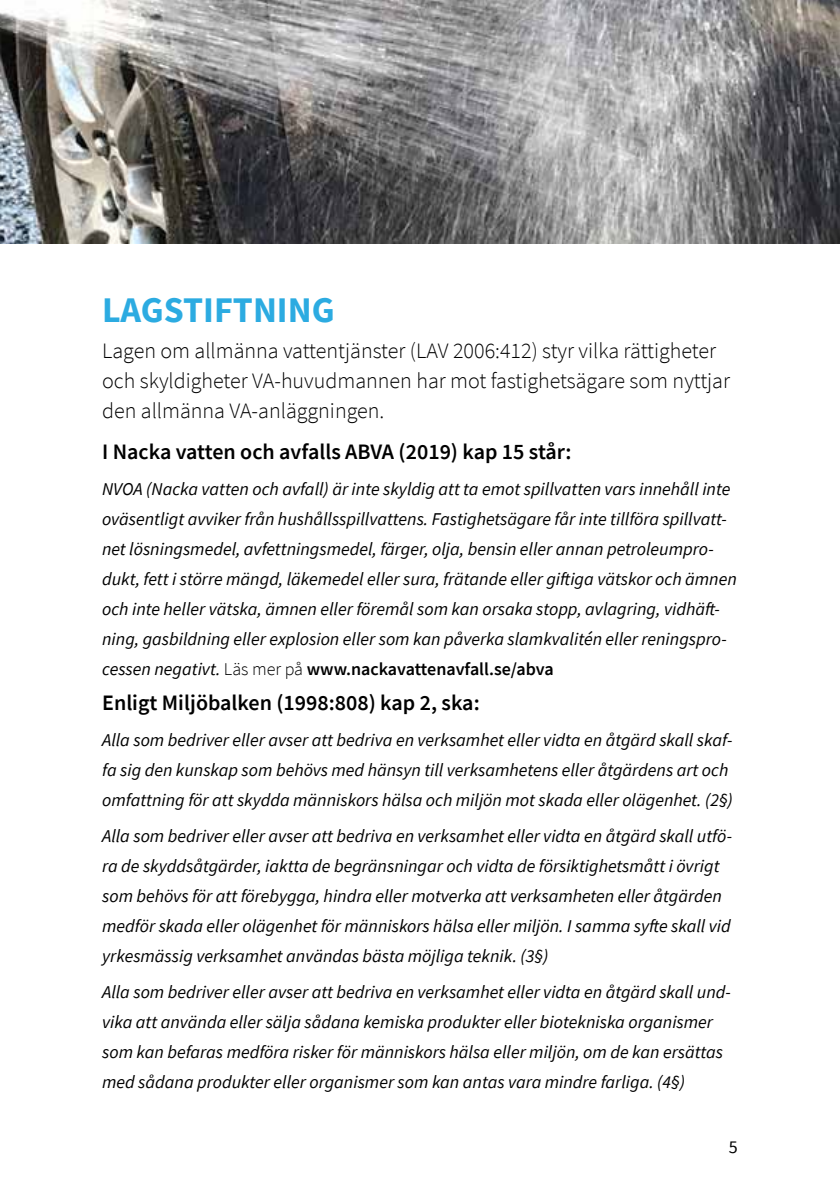
<style>
.page{position:relative;width:840px;height:1191px;background:#fff}
.page>*{position:absolute;margin:0;border:0;box-sizing:border-box;transform-origin:0 0}
.t1{font:700 36px "Source Sans Pro";color:#2cabe1}
.t2{font:300 22px/30px "Source Sans Pro";color:#000}
.t3{font:600 22px "Source Sans Pro";color:#000}
.t4{font:italic 18px/30px "Source Sans Pro";color:#000}
.t5{font:18px "Source Sans Pro";color:#000}
.s1{font-weight:300;font-style:normal}
.s2{font-weight:600;font-style:normal}
</style>
<div class="page">
<img style="left:0;top:0;width:839px;height:244px">
<h1 class="t1" style="left:102px;top:285px;width:234px">LAGSTIFTNING</h1>
<p class="t2" style="left:102px;top:335px;width:629px">Lagen om allmänna vattentjänster (LAV 2006:412) styr vilka rättigheter och skyldigheter VA-huvudmannen har mot fastighetsägare som nyttjar den allmänna VA-anläggningen.</p>
<p class="t3" style="left:102px;top:437px;width:470px">I Nacka vatten och avfalls ABVA (2019) kap 15 står:</p>
<p class="t4" style="left:102px;top:473px;width:636px">NVOA (Nacka vatten och avfall) är inte skyldig att ta emot spillvatten vars innehåll inte oväsentligt avviker från hushållsspillvattens. Fastighetsägare får inte tillföra spillvatt&shy;net lösningsmedel, avfettningsmedel, färger, olja, bensin eller annan petroleumpro&shy;dukt, fett i större mängd, läkemedel eller sura, frätande eller giftiga vätskor och ämnen och inte heller vätska, ämnen eller föremål som kan orsaka stopp, avlagring, vidhäft&shy;ning, gasbildning eller explosion eller som kan påverka slamkvalitén eller reningspro&shy;cessen negativt. <span class="s1">Läs mer på</span> <span class="s2">www.nackavattenavfall.se/abva</span></p>
<p class="t3" style="left:102px;top:688px;width:379px">Enligt Miljöbalken (1998:808) kap 2, ska:</p>
<p class="t4" style="left:102px;top:725px;width:632px">Alla som bedriver eller avser att bedriva en verksamhet eller vidta en åtgärd skall skaf&shy;fa sig den kunskap som behövs med hänsyn till verksamhetens eller åtgärdens art och omfattning för att skydda människors hälsa och miljön mot skada eller olägenhet. (2§)</p>
<p class="t4" style="left:102px;top:820px;width:631px">Alla som bedriver eller avser att bedriva en verksamhet eller vidta en åtgärd skall utfö&shy;ra de skyddsåtgärder, iaktta de begränsningar och vidta de försiktighetsmått i övrigt som behövs för att förebygga, hindra eller motverka att verksamheten eller åtgärden medför skada eller olägenhet för människors hälsa eller miljön. I samma syfte skall vid yrkesmässig verksamhet användas bästa möjliga teknik. (3§)</p>
<p class="t4" style="left:102px;top:976px;width:630px">Alla som bedriver eller avser att bedriva en verksamhet eller vidta en åtgärd skall und&shy;vika att använda eller sälja sådana kemiska produkter eller biotekniska organismer som kan befaras medföra risker för människors hälsa eller miljön, om de kan ersättas med sådana produkter eller organismer som kan antas vara mindre farliga. (4§)</p>
<p class="t5" style="left:728px;top:1135px;width:10px">5</p>
</div>
